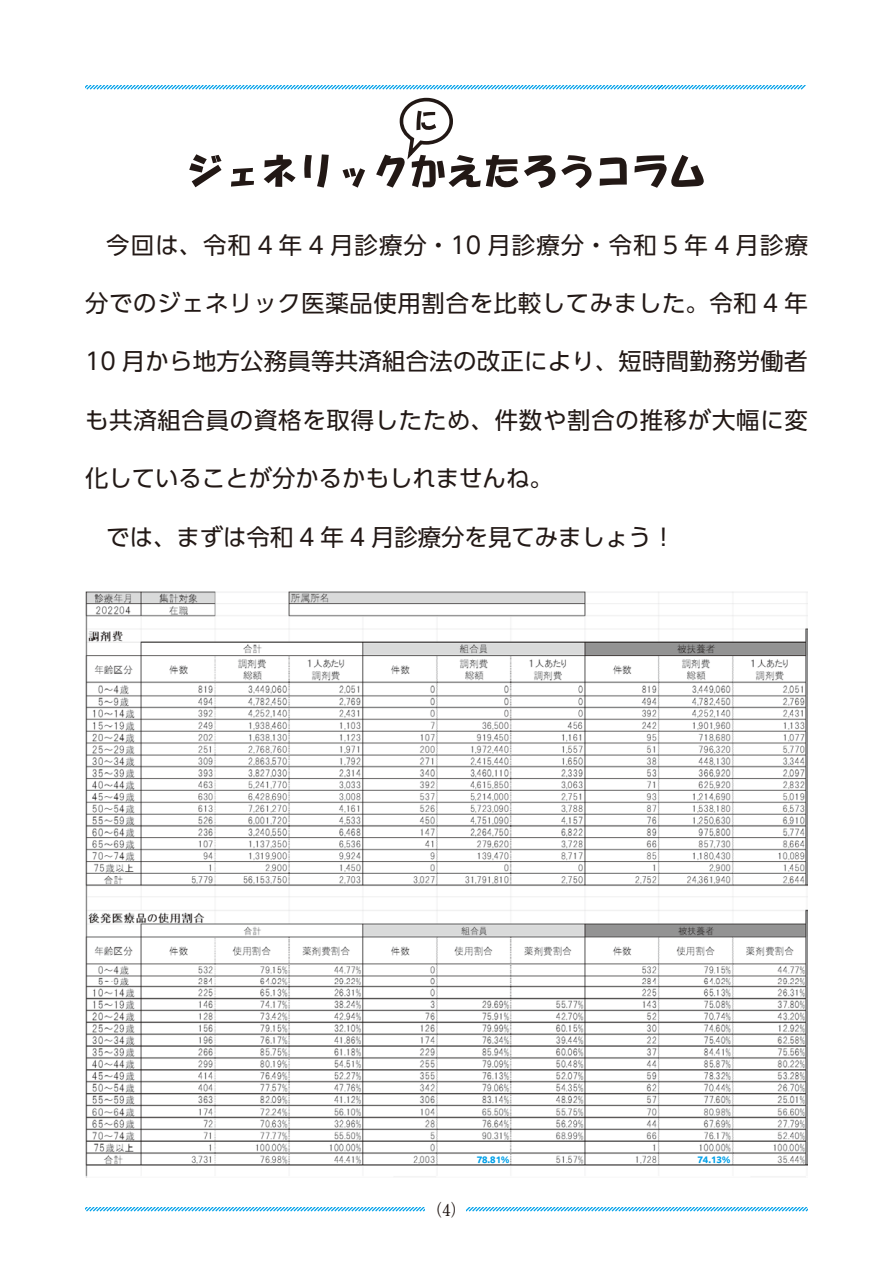
<style>
.page{position:relative;width:893px;height:1263px;background:#fff}
.page>*{position:absolute;margin:0;border:0;box-sizing:border-box;transform-origin:0 0}
.t1{font:23.4px "UD Shin Go Pr 6 N";letter-spacing:.03em;color:#221815}
.t2{font:23.4px "UD Shin Go Pr 6 N";color:#221815}
.t3{font:23.4px "UD Shin Go Pr 6 N";letter-spacing:.01em;color:#221815}
.t4{font:23.4px "UD Shin Go Pr 6 N";letter-spacing:.05em;color:#221815}
.t5{font:700 16.5px "Futo Min A101 Pr 6 N";color:#221815}
.t6{font:700 8.1px "PUD Shin Go NT Pr 6 N";color:#00a0e9}
</style>
<div class="page">
<svg style="left:85px;top:85px;width:721px;height:4px;background:#7bcdf3"></svg>
<svg style="left:85px;top:1208px;width:339px;height:3px"></svg>
<svg style="left:467px;top:1208px;width:340px;height:3px"></svg>
<svg style="left:634px;top:155px;width:70px;height:33px"></svg>
<svg style="left:600px;top:157px;width:27px;height:29px"></svg>
<svg style="left:524px;top:155px;width:68px;height:33px"></svg>
<svg style="left:342px;top:168px;width:23px;height:20px"></svg>
<svg style="left:304px;top:154px;width:25px;height:34px"></svg>
<svg style="left:264px;top:155px;width:32px;height:32px"></svg>
<svg style="left:231px;top:168px;width:23px;height:19px"></svg>
<svg style="left:189px;top:154px;width:33px;height:33px"></svg>
<svg style="left:376px;top:98px;width:142px;height:90px"></svg>
<img style="left:85px;top:592px;width:723px;height:586px">
<div style="left:475px;top:1154px;width:34px;height:9px;background:#fff"></div>
<div style="left:697px;top:1154px;width:34px;height:9px;background:#fff"></div>
<p class="t4" style="left:106px;top:226px;width:703px">今回は、令和 4 年 4 月診療分・10 月診療分・令和 5 年 4 月診療</p>
<p class="t1" style="left:85px;top:284px;width:724px">分でのジェネリック医薬品使用割合を比較してみました。令和 4 年</p>
<p class="t3" style="left:85px;top:343px;width:724px">10 月から地方公務員等共済組合法の改正により、短時間勤務労働者</p>
<p class="t1" style="left:85px;top:401px;width:724px">も共済組合員の資格を取得したため、件数や割合の推移が大幅に変</p>
<p class="t2" style="left:85px;top:460px;width:469px">化していることが分かるかもしれませんね。</p>
<p class="t2" style="left:106px;top:518px;width:570px">では、まずは令和 4 年 4 月診療分を見てみましょう！</p>
<p class="t5" style="left:426px;top:1197px;width:43px">（4）</p>
<p class="t6" style="left:477px;top:1155px;width:34px">78.81％</p>
<p class="t6" style="left:697px;top:1155px;width:34px">74.13％</p>
</div>
